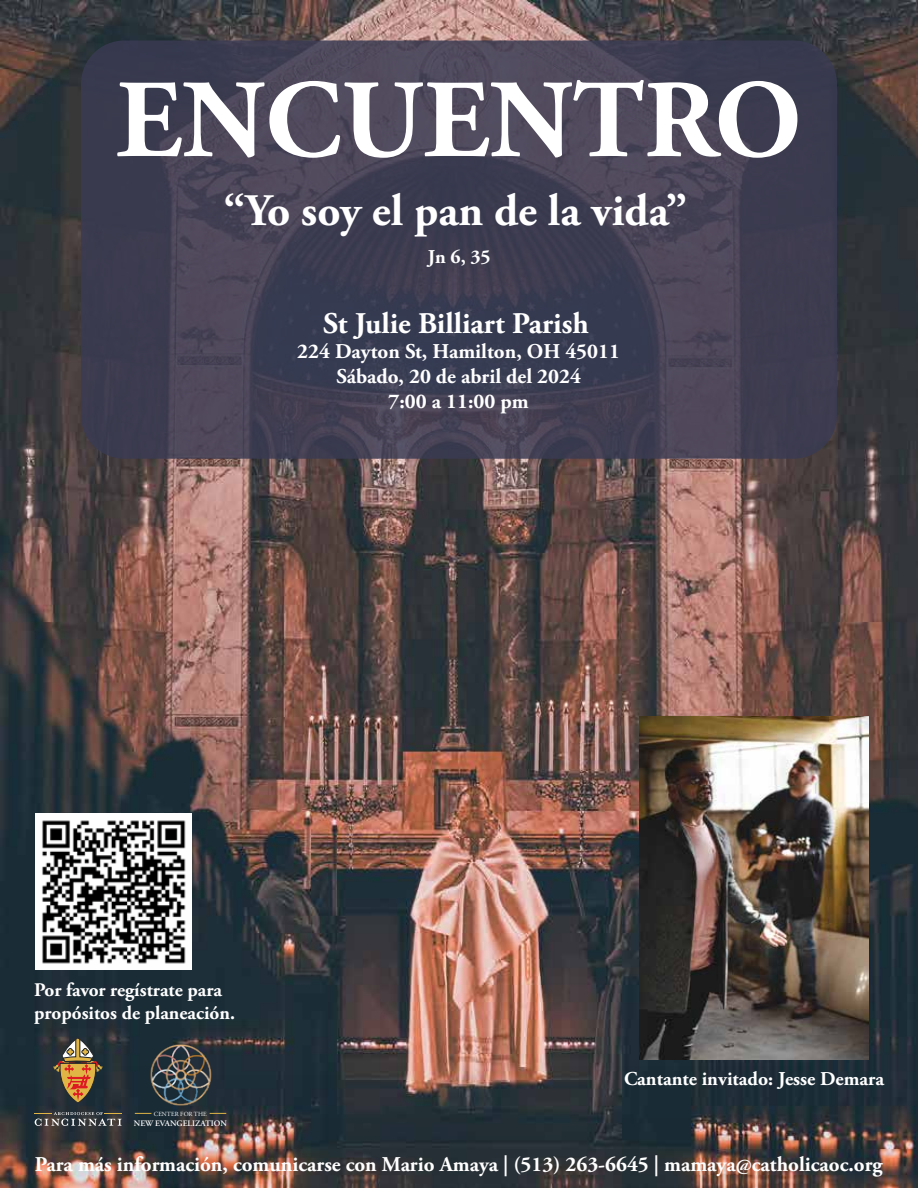
<style>
.page{position:relative;width:918px;height:1188px;background:#fff}
.page>*{position:absolute;margin:0;border:0;box-sizing:border-box;transform-origin:0 0}
.t1{font:700 111px "Adobe Garamond Pro";color:#fff}
.t2{font:700 45px "Adobe Garamond Pro";color:#fff}
.t3{font:700 30px "Adobe Garamond Pro";color:#fff}
.t4{font:700 21px/25.2px "Adobe Garamond Pro";color:#fff;text-align:center}
.t5{font:700 19.65px "Adobe Garamond Pro";color:#fff}
.t6{font:700 19.5px "Adobe Garamond Pro";color:#fff}
.t7{font:700 19.2px/23.1px "Adobe Garamond Pro";color:#fff}
.t8{font:600 8.4px "Adobe Garamond Pro";color:#fff}
.t9{font:6.3px "Adobe Garamond Pro";color:#fff}
</style>
<div class="page">
<img style="left:0;top:0;width:918px;height:1032px">
<svg style="left:81px;top:40px;width:756px;height:419px;background:#434054"></svg>
<img style="left:36px;top:814px;width:156px;height:156px">
<img style="left:640px;top:716px;width:229px;height:316px">
<img style="left:0;top:1032px;width:918px;height:156px">
<svg style="left:35px;top:1112px;width:87px;height:14px"></svg>
<svg style="left:53px;top:1037px;width:50px;height:67px;background:#745b41"></svg>
<img style="left:146px;top:1034px;width:69px;height:74px">
<svg style="left:210px;top:1113px;width:16px;height:1px"></svg>
<svg style="left:135px;top:1113px;width:16px;height:1px"></svg>
<h1 class="t1" style="left:116px;top:56px;width:687px">ENCUENTRO</h1>
<h2 class="t2" style="left:224px;top:185px;width:465px">“Yo soy el pan de la vida”</h2>
<p class="t6" style="left:428px;top:245px;width:65px">Jn 6, 35</p>
<h3 class="t3" style="left:323px;top:306px;width:267px">St Julie Billiart Parish</h3>
<p class="t4" style="left:297px;top:339px;width:324px">224 Dayton St, Hamilton, OH 45011<br>Sábado, 20 de abril del 2024<br>7:00 a 11:00 pm</p>
<p class="t7" style="left:34px;top:979px;width:203px">Por favor regístrate para propósitos de planeación.</p>
<p class="t9" style="left:154px;top:1110px;width:54px">CENTER FOR THE</p>
<p class="t8" style="left:134px;top:1118px;width:95px">NEW EVANGELIZATION</p>
<p class="t5" style="left:624px;top:1067px;width:262px">Cantante invitado: Jesse Demara</p>
<p class="t4" style="left:35px;top:1152px;width:849px">Para más información, comunicarse con Mario Amaya | (513) 263-6645 | mamaya@catholicaoc.org</p>
</div>
